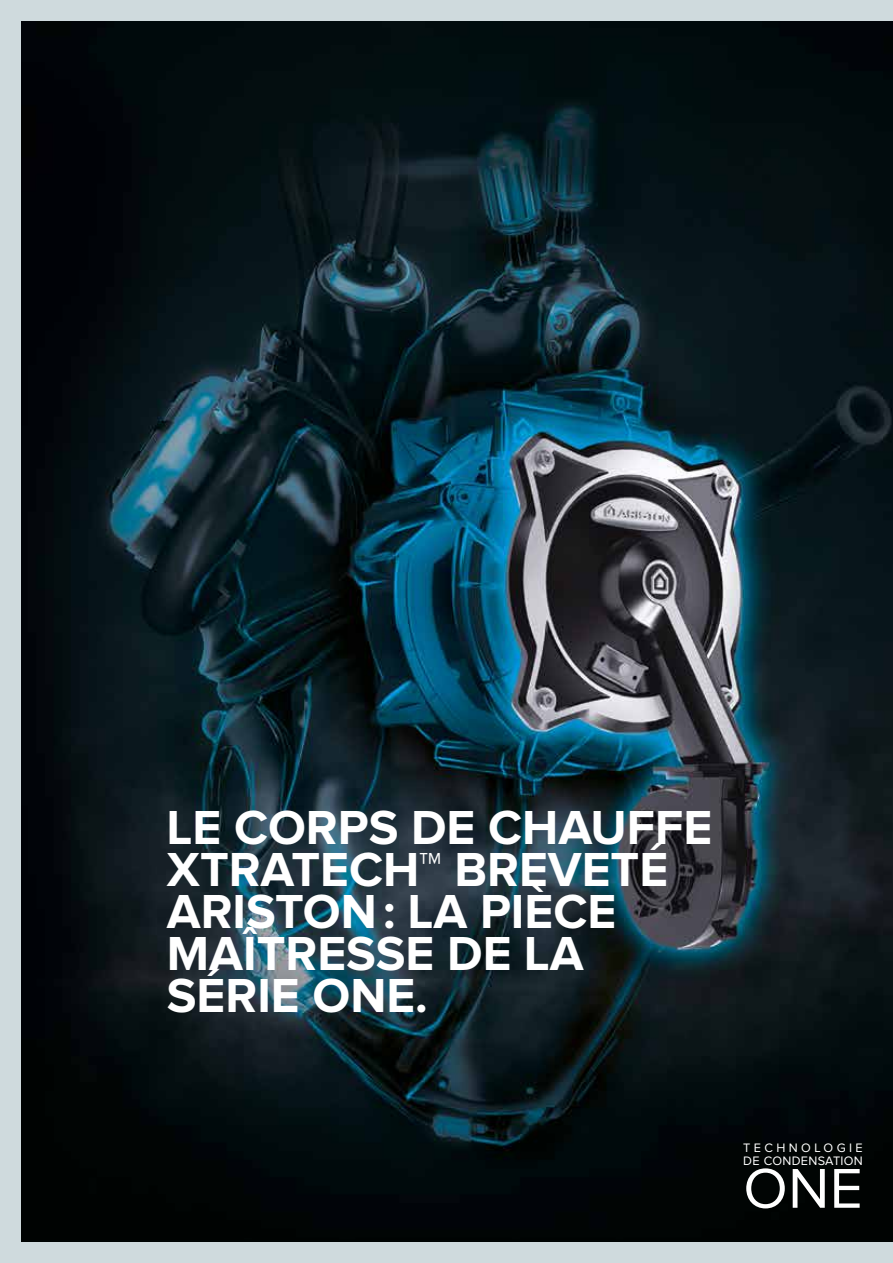
<style>
.page{position:relative;width:893px;height:1263px;background:#fff}
.page>*{position:absolute;margin:0;border:0;box-sizing:border-box;transform-origin:0 0}
.t1{font:58.05px "Proxima Nova";color:#fff}
.t2{font:700 49.5px/42px "Proxima Nova";color:#fff}
.t3{font:12.75px/12.8px "Proxima Nova";letter-spacing:.02em;color:#fff}
</style>
<div class="page">
<div style="left:0;top:0;width:21px;height:1263px;background:#cfdadd"></div>
<div style="left:0;top:0;width:893px;height:21px;background:#cfdadd"></div>
<div style="left:0;top:1242px;width:893px;height:21px;background:#cfdadd"></div>
<img style="left:21px;top:21px;width:872px;height:1221px">
<p class="t2" style="left:167px;top:808px;width:547px">LE CORPS DE CHAUFFE<br>XTRATECH™ BREVETÉ<br>ARISTON: LA PIÈCE<br>MAÎTRESSE DE LA<br>SÉRIE ONE.</p>
<p class="t3" style="left:743px;top:1142px;width:121px">TECHNOLOGIE<br>DE CONDENSATION</p>
<p class="t1" style="left:743px;top:1162px;width:121px">ONE</p>
</div>
